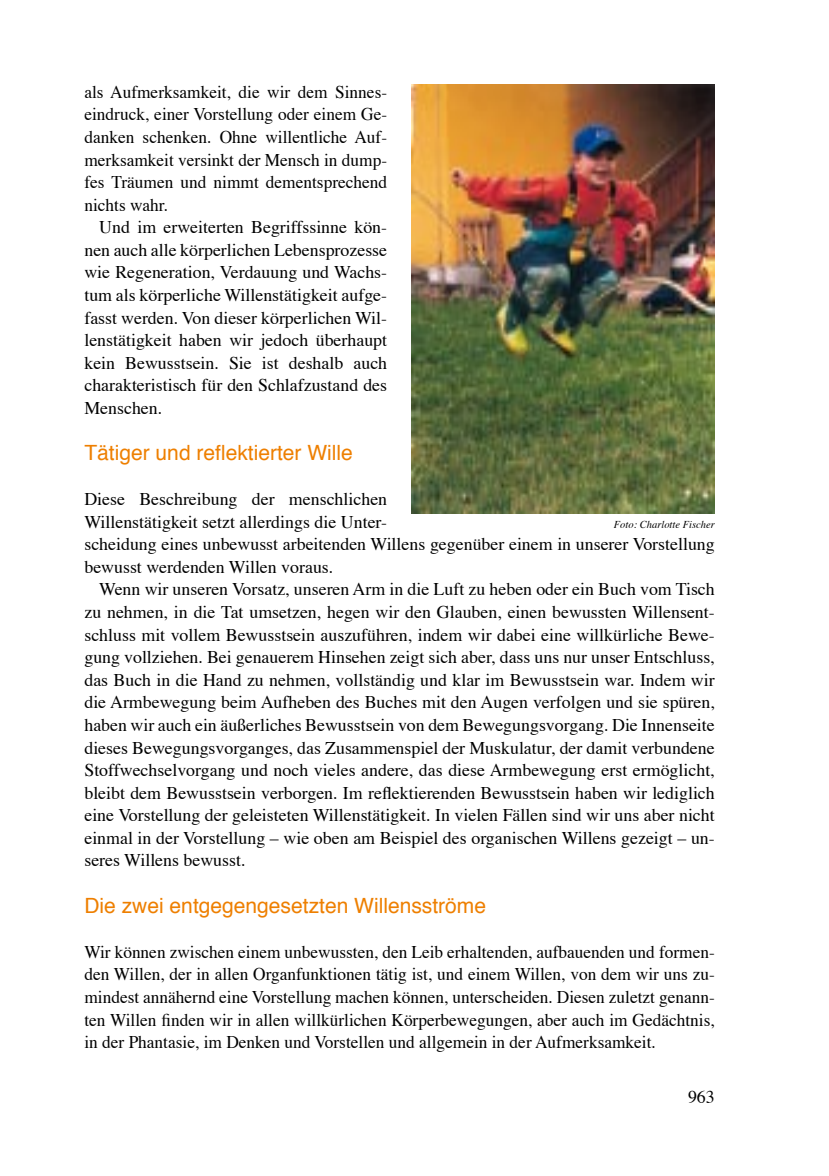
<style>
.page{position:relative;width:829px;height:1176px;background:#fff}
.page>*{position:absolute;margin:0;border:0;box-sizing:border-box;transform-origin:0 0}
.t1{font:21px "Helvetica";color:#ee7f00}
.t2{font:17.85px/22.6px "Times";color:#000;text-align:justify}
.t3{font:italic 10.5px "Times";color:#000}
</style>
<div class="page">
<img style="left:412px;top:84px;width:302px;height:429px">
<p class="t2" style="left:84px;top:82px;width:304px">als Aufmerksamkeit, die wir dem Sinnes&shy;eindruck, einer Vorstellung oder einem Ge&shy;danken schenken. Ohne willentliche Auf&shy;merksamkeit versinkt der Mensch in dump&shy;fes Träumen und nimmt dementsprechend nichts wahr.</p>
<p class="t2" style="left:84px;top:217px;width:304px;text-indent:15px">Und im erweiterten Begriffssinne kön&shy;nen auch alle körperlichen Lebensprozesse wie Regeneration, Verdauung und Wachs&shy;tum als körperliche Willenstätigkeit aufge&shy;fasst werden. Von dieser körperlichen Wil&shy;lenstätigkeit haben wir jedoch überhaupt kein Bewusstsein. Sie ist deshalb auch charakteristisch für den Schlafzustand des Menschen.</p>
<p class="t1" style="left:84px;top:438px;width:270px">Tätiger und reflektierter Wille</p>
<p class="t2" style="left:84px;top:489px;width:632px;text-align:left">Diese Beschreibung der menschlichen<br>Willenstätigkeit setzt allerdings die Unter-<br>scheidung eines unbewusst arbeitenden Willens gegenüber einem in unserer Vorstellung bewusst werdenden Willen voraus.</p>
<p class="t2" style="left:84px;top:579px;width:632px;text-indent:15px">Wenn wir unseren Vorsatz, unseren Arm in die Luft zu heben oder ein Buch vom Tisch zu nehmen, in die Tat umsetzen, hegen wir den Glauben, einen bewussten Willensent&shy;schluss mit vollem Bewusstsein auszuführen, indem wir dabei eine willkürliche Bewe&shy;gung vollziehen. Bei genauerem Hinsehen zeigt sich aber, dass uns nur unser Entschluss, das Buch in die Hand zu nehmen, vollständig und klar im Bewusstsein war. Indem wir die Armbewegung beim Aufheben des Buches mit den Augen verfolgen und sie spüren, haben wir auch ein äußerliches Bewusstsein von dem Bewegungsvorgang. Die Innenseite dieses Bewegungsvorganges, das Zusammenspiel der Muskulatur, der damit verbundene Stoffwechselvorgang und noch vieles andere, das diese Armbewegung erst ermöglicht, bleibt dem Bewusstsein verborgen. Im reflektierenden Bewusstsein haben wir lediglich eine Vorstellung der geleisteten Willenstätigkeit. In vielen Fällen sind wir uns aber nicht einmal in der Vorstellung – wie oben am Beispiel des organischen Willens gezeigt – un&shy;seres Willens bewusst.</p>
<p class="t1" style="left:84px;top:891px;width:403px">Die zwei entgegengesetzten Willensströme</p>
<p class="t2" style="left:84px;top:941px;width:631px">Wir können zwischen einem unbewussten, den Leib erhaltenden, aufbauenden und formen&shy;den Willen, der in allen Organfunktionen tätig ist, und einem Willen, von dem wir uns zu&shy;mindest annähernd eine Vorstellung machen können, unterscheiden. Diesen zuletzt genann&shy;ten Willen finden wir in allen willkürlichen Körperbewegungen, aber auch im Gedächtnis, in der Phantasie, im Denken und Vorstellen und allgemein in der Aufmerksamkeit.</p>
<p class="t3" style="left:613px;top:518px;width:102px">Foto: Charlotte Fischer</p>
<p class="t2" style="left:688px;top:1086px;width:28px">963</p>
</div>
